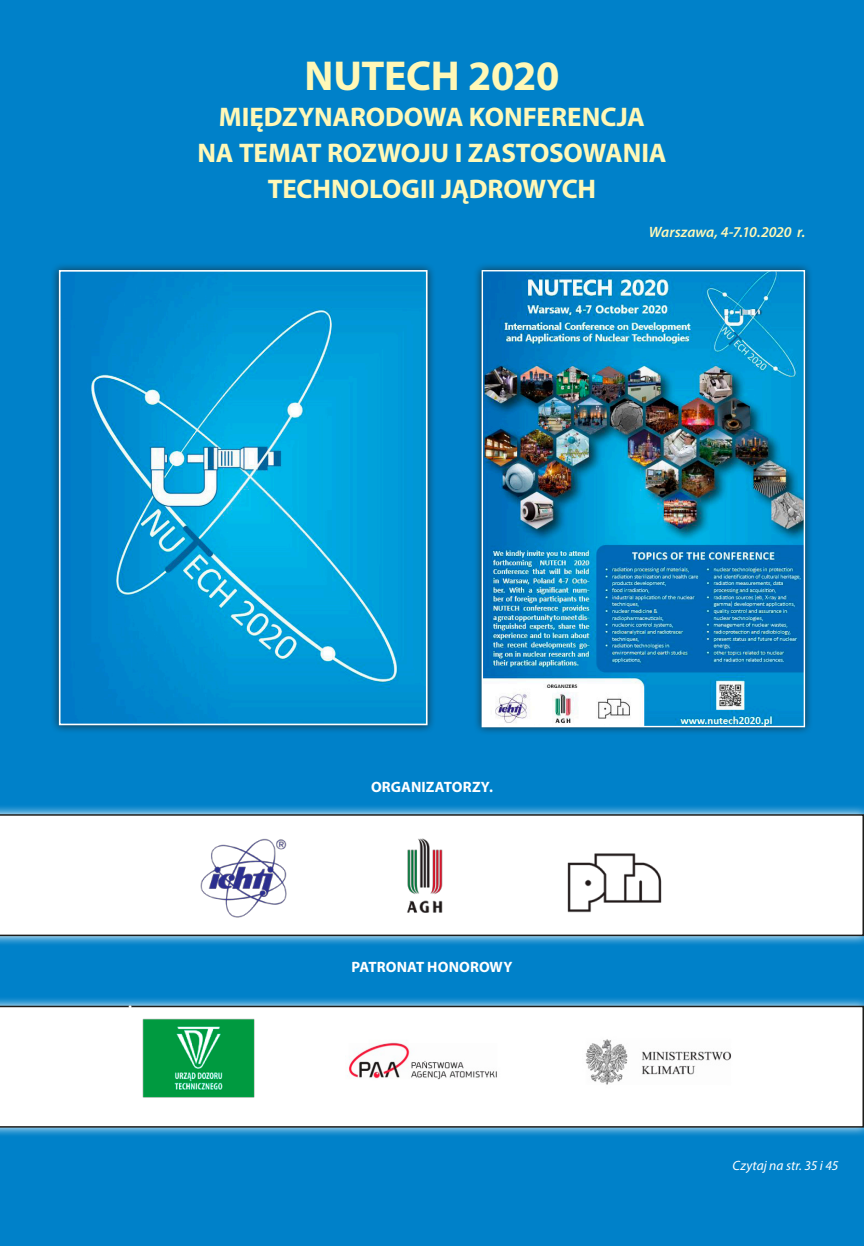
<style>
.page{position:relative;width:864px;height:1246px;background:#fff}
.page>*{position:absolute;margin:0;border:0;box-sizing:border-box;transform-origin:0 0}
.Tekst_glowny{font:700 42px "Myriad Pro";letter-spacing:-.01em;color:#fff8b7}
.Tekst_glowny-2{font:700 27px "Myriad Pro";letter-spacing:-.01em;color:#fff8b7}
.Tekst_glowny-3{font:700 15px "Myriad Pro";letter-spacing:.005em;color:#fff}
.Tekst_glowny-4{font:italic 600 15px "Myriad Pro";letter-spacing:-.005em;color:#fff8b7}
.Tekst_glowny-5{font:italic 13.5px "Myriad Pro";color:#fff}
</style>
<div class="page">
<div style="left:0;top:0;width:863px;height:1246px;background:#0081c9"></div>
<svg style="left:0;top:806px;width:863px;height:138px;background:#3e9ed4"></svg>
<div style="left:0;top:814px;width:863px;height:122px;background:#fff"></div>
<svg style="left:0;top:998px;width:863px;height:137px;background:#3a96ca"></svg>
<div style="left:0;top:1006px;width:863px;height:121px;background:#fff"></div>
<div style="left:51px;top:262px;width:384px;height:471px;background:#1d1d1b;opacity:.75"></div>
<img style="left:62px;top:273px;width:362px;height:449px">
<div style="left:59px;top:270px;width:368px;height:455px;border:2px solid #fff"></div>
<div style="left:473px;top:262px;width:340px;height:473px;background:#1d1d1b;opacity:.75"></div>
<img style="left:483px;top:272px;width:319px;height:453px">
<div style="left:481px;top:270px;width:323px;height:457px;border:1px solid #fff"></div>
<img style="left:177px;top:828px;width:132px;height:99px">
<img style="left:367px;top:828px;width:114px;height:94px">
<img style="left:542px;top:828px;width:144px;height:108px">
<img style="left:132px;top:1008px;width:132px;height:99px">
<img style="left:345px;top:1008px;width:156px;height:117px">
<img style="left:582px;top:1008px;width:153px;height:115px">
<p class="Tekst_glowny" style="left:304px;top:48px;width:256px">NUTECH 2020</p>
<p class="Tekst_glowny-2" style="left:219px;top:99px;width:427px">MIĘDZYNARODOWA KONFERENCJA</p>
<p class="Tekst_glowny-2" style="left:197px;top:135px;width:470px">NA TEMAT ROZWOJU I ZASTOSOWANIA</p>
<p class="Tekst_glowny-2" style="left:267px;top:171px;width:330px">TECHNOLOGII JĄDROWYCH</p>
<p class="Tekst_glowny-4" style="left:648px;top:223px;width:158px">Warszawa, 4-7.10.2020 r.</p>
<p class="Tekst_glowny-3" style="left:128px;top:993px;width:5px">.</p>
<p class="Tekst_glowny-3" style="left:371px;top:777px;width:123px">ORGANIZATORZY.</p>
<p class="Tekst_glowny-3" style="left:351px;top:957px;width:162px">PATRONAT HONOROWY</p>
<p class="Tekst_glowny-5" style="left:732px;top:1157px;width:107px">Czytaj na str. 35 i 45</p>
</div>
